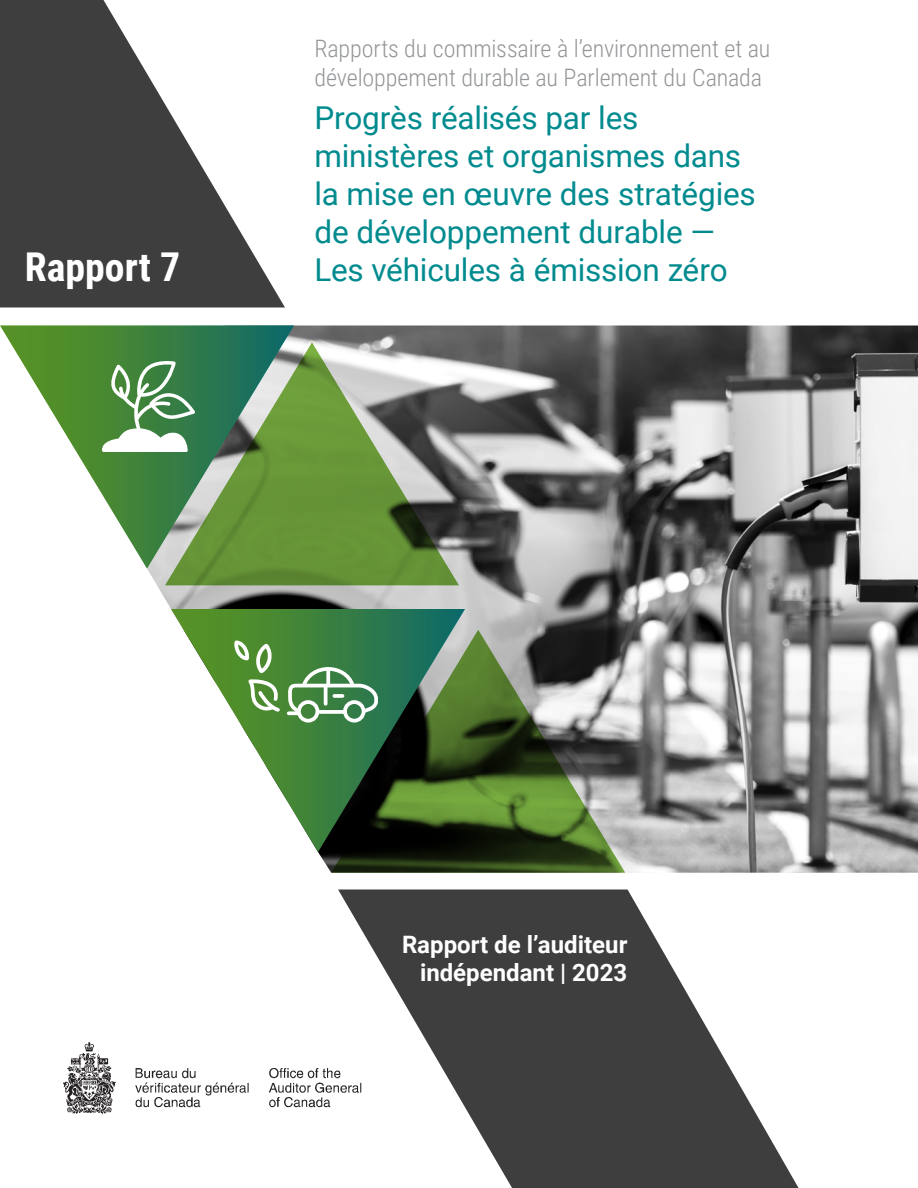
<style>
.page{position:relative;width:918px;height:1188px;background:#fff}
.page>*{position:absolute;margin:0;border:0;box-sizing:border-box;transform-origin:0 0}
.Report_Number{font:700 39.75px "Roboto Condensed";color:#fff}
.t1{font:31.5px/37.8px "Roboto";letter-spacing:-.005em;color:#018b8f}
.Reports_of{font:300 24px/28.8px "Roboto Condensed";letter-spacing:-.005em;color:#939598}
.Independent_Auditor_s_Report_Year{font:700 24px/28.8px "Roboto";color:#fff;text-align:right}
</style>
<div class="page">
<svg style="left:0;top:0;width:285px;height:308px;fill:#3e3e3f"></svg>
<img style="left:146px;top:326px;width:772px;height:547px">
<svg style="left:338px;top:890px;width:461px;height:298px;fill:#3e3e3f"></svg>
<svg style="left:0;top:326px;width:294px;height:242px"></svg>
<svg style="left:171px;top:609px;width:294px;height:243px"></svg>
<svg style="left:165px;top:342px;width:294px;height:243px;background:#729460"></svg>
<svg style="left:331px;top:630px;width:294px;height:243px;background:#4b6241"></svg>
<svg style="left:102px;top:358px;width:93px;height:94px"></svg>
<div style="left:297px;top:700px;width:22px;height:23px;border:4px solid #fff;border-radius:50%"></div>
<div style="left:343px;top:700px;width:22px;height:23px;border:4px solid #fff;border-radius:50%"></div>
<svg style="left:233px;top:639px;width:147px;height:77px;background:#61995e"></svg>
<svg style="left:289px;top:711px;width:10px;height:4px"></svg>
<img style="left:64px;top:1042px;width:302px;height:71px">
<h1 class="Reports_of" style="left:314px;top:33px;width:458px">Rapports du commissaire à l’environnement et au développement durable au Parlement du Canada</h1>
<h1 class="t1" style="left:314px;top:98px;width:443px">Progrès réalisés par les ministères et organismes dans la mise en œuvre des stratégies de développement durable —</h1>
<p class="Report_Number" style="left:25px;top:239px;width:157px">Rapport 7</p>
<h1 class="t1" style="left:314px;top:249px;width:415px">Les véhicules à émission zéro</h1>
<h2 class="Independent_Auditor_s_Report_Year" style="left:402px;top:929px;width:227px">Rapport de l’auditeur indépendant | 2023</h2>
</div>
